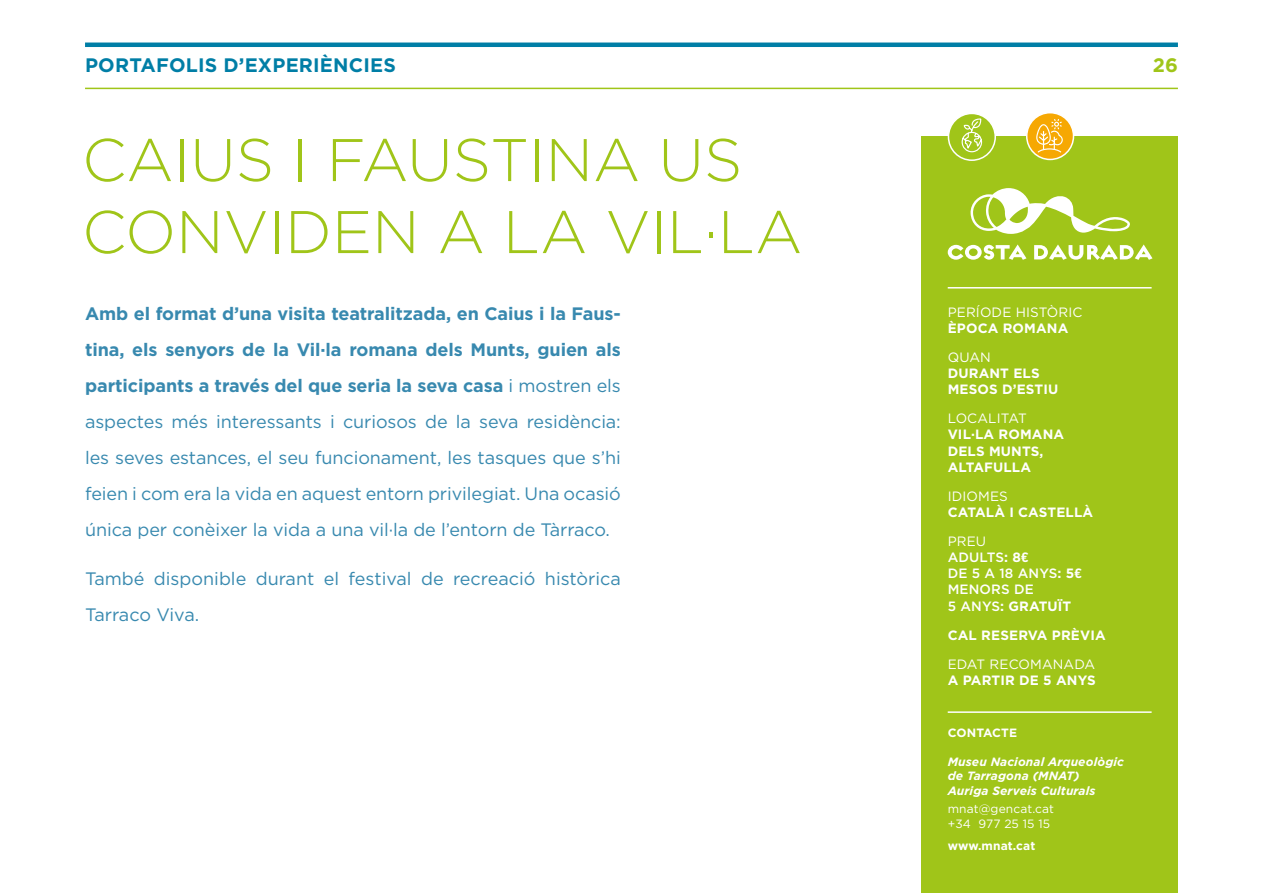
<style>
.page{position:relative;width:1263px;height:893px;background:#fff}
.page>*{position:absolute;margin:0;border:0;box-sizing:border-box;transform-origin:0 0}
.t1{font:300 60px/72px "Gotham";color:#a0c519}
.t2{font:700 19.5px "Gotham";letter-spacing:.01em;color:#007ea6}
.t3{font:700 19.5px "Gotham";color:#a0c519}
.t4{font:18px/36px "Gotham";letter-spacing:-.005em;color:#3889af;text-align:justify}
.t5{font:700 13.5px/16.2px "Gotham";letter-spacing:.01em;color:#fff}
.t6{font:13.5px "Gotham";letter-spacing:.01em;color:#fff}
.t7{font:500 13.5px/16.2px "Gotham";letter-spacing:.01em;color:#fff}
.t8{font:italic 700 12px/14.4px "Gotham";letter-spacing:.01em;color:#fff}
.t9{font:12px/14.4px "Gotham";letter-spacing:.01em;color:#fff}
.t10{font:700 12px "Gotham";letter-spacing:.005em;color:#fff}
.s1{font-weight:700}
.s2{font-weight:400}
.s3{font-family:"Blogger Sans";font-weight:700}
</style>
<div class="page">
<hr style="left:85px;top:43px;width:1093px;height:4px;background:#007ea6">
<hr style="left:85px;top:88px;width:1093px;height:1px;background:#a0c519">
<div style="left:921px;top:137px;width:257px;height:756px;background:#a0c519"></div>
<hr style="left:948px;top:287px;width:203px;height:2px;background:#fff">
<svg style="left:948px;top:244px;width:78px;height:16px"></svg>
<svg style="left:1034px;top:244px;width:118px;height:16px"></svg>
<svg style="left:970px;top:188px;width:160px;height:46px"></svg>
<hr style="left:948px;top:711px;width:203px;height:2px;background:#fff">
<div style="left:948px;top:113px;width:47px;height:47px;background:#a0c519;border-radius:50%"></div>
<div style="left:948px;top:113px;width:48px;height:48px;border:2px solid #fff;border-radius:50%"></div>
<svg style="left:961px;top:117px;width:22px;height:36px"></svg>
<div style="left:1027px;top:113px;width:46px;height:46px;background:#f6a803;border-radius:50%"></div>
<div style="left:1026px;top:112px;width:48px;height:48px;border:2px solid #fff;border-radius:50%"></div>
<svg style="left:1036px;top:120px;width:27px;height:34px"></svg>
<p class="t2" style="left:85px;top:53px;width:312px">PORTAFOLIS D’EXPERIÈNCIES</p>
<p class="t3" style="left:1153px;top:53px;width:27px">26</p>
<h1 class="t1" style="left:82px;top:122px;width:722px">CAIUS I FAUSTINA US<br>CONVIDEN A LA VIL·LA</h1>
<p class="t4" style="left:85px;top:295px;width:537px"><span class="s1">Amb el format d’una visita teatralitzada, en Caius i la Faus&shy;tina, els senyors de la Vil·la romana dels Munts, guien als participants a través del que seria la seva casa</span> i mostren els aspectes més interessants i curiosos de la seva residència: les seves estances, el seu funcionament, les tasques que s’hi feien i com era la vida en aquest entorn privilegiat. Una ocasió única per conèixer la vida a una vil·la de l’entorn de Tàrraco.</p>
<p class="t4" style="left:85px;top:560px;width:537px">També disponible durant el festival de recreació històrica<br>Tarraco Viva.</p>
<p class="t6" style="left:948px;top:303px;width:136px">PERÍODE HISTÒRIC</p>
<p class="t5" style="left:948px;top:320px;width:122px">ÈPOCA ROMANA</p>
<p class="t6" style="left:948px;top:348px;width:45px">QUAN</p>
<p class="t5" style="left:948px;top:365px;width:112px">DURANT ELS<br>MESOS D’ESTIU</p>
<p class="t6" style="left:948px;top:410px;width:81px">LOCALITAT</p>
<p class="t5" style="left:948px;top:426px;width:118px">VIL·LA ROMANA<br>DELS MUNTS,<br>ALTAFULLA</p>
<p class="t6" style="left:948px;top:487px;width:62px">IDIOMES</p>
<p class="t5" style="left:948px;top:504px;width:147px">CATALÀ I CASTELLÀ</p>
<p class="t7" style="left:948px;top:533px;width:136px"><span class="s2">PREU<br></span>ADULTS<span class="s1">: 8</span><span class="s3">€<br></span>DE 5 A 18 ANYS<span class="s1">: 5</span><span class="s3">€<br></span>MENORS DE<br>5 ANYS<span class="s1">: GRATUÏT</span></p>
<p class="t5" style="left:948px;top:627px;width:159px">CAL RESERVA PRÈVIA</p>
<p class="t6" style="left:948px;top:655px;width:149px">EDAT RECOMANADA</p>
<p class="t5" style="left:948px;top:672px;width:149px">A PARTIR DE 5 ANYS</p>
<p class="t10" style="left:948px;top:725px;width:71px">CONTACTE</p>
<p class="t8" style="left:948px;top:754px;width:178px">Museu Nacional Arqueològic de Tarragona (MNAT)<br>Auriga Serveis Culturals</p>
<p class="t9" style="left:948px;top:801px;width:108px">mnat@gencat.cat +34 977 25 15 15</p>
<p class="t10" style="left:948px;top:838px;width:89px">www.mnat.cat</p>
</div>
